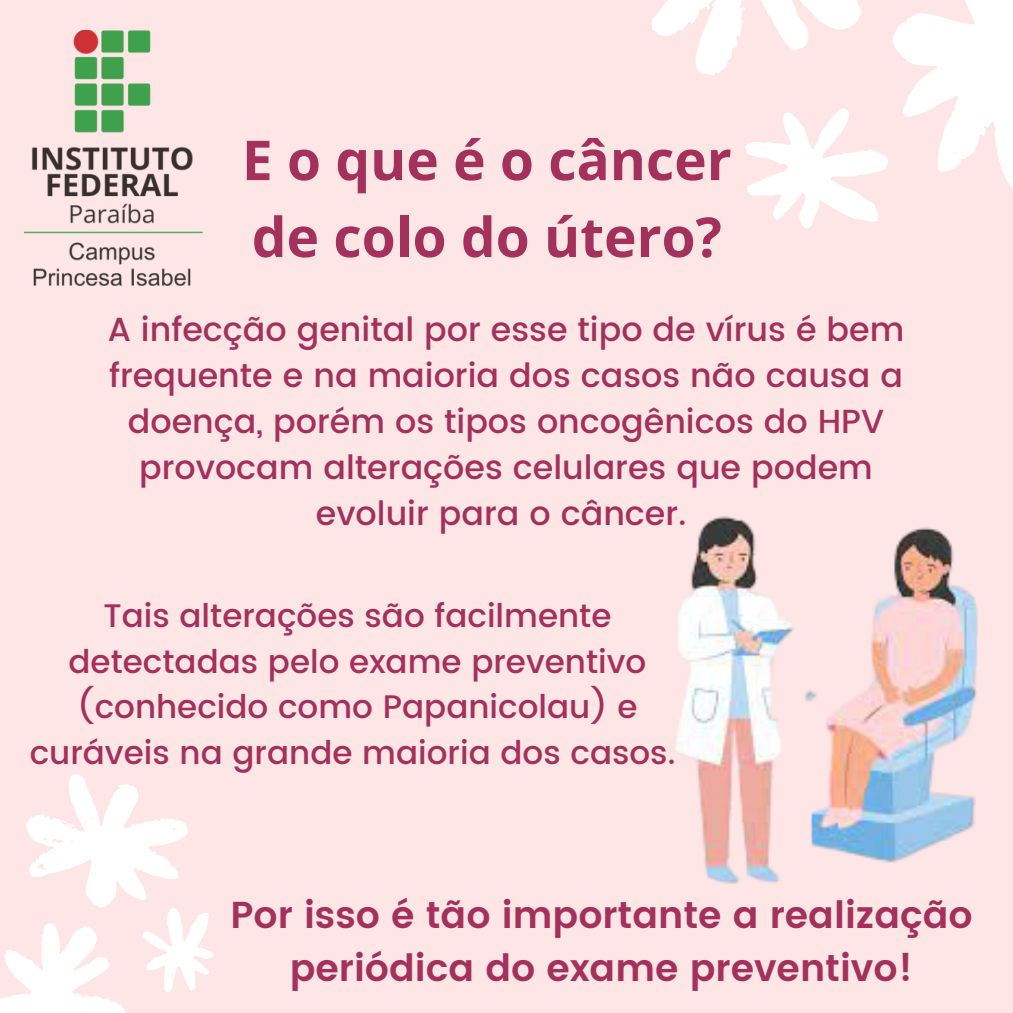
<style>
.page{position:relative;width:1013px;height:1013px;background:#fff}
.page>*{position:absolute;margin:0;border:0;box-sizing:border-box;transform-origin:0 0}
.t1{font:700 55px/76.9px "Open Sans";color:#a4305c}
.t2{font:600 37.5px/52.5px "Poppins";color:#a4305c;text-align:center}
.t3{font:500 33.38px/46px "Poppins";color:#a4305c;text-align:center}
.t4{font:500 32.5px/45.6px "Poppins";color:#a4305c;text-align:center}
</style>
<div class="page">
<div style="left:0;top:0;width:1012px;height:1012px;background:#ffe6e6"></div>
<svg style="left:0;top:774px;width:214px;height:238px"></svg>
<svg style="left:652px;top:0;width:360px;height:228px"></svg>
<img style="left:24px;top:30px;width:178px;height:255px">
<img style="left:675px;top:516px;width:303px;height:368px">
<p class="t1" style="left:242px;top:120px;width:491px">E o que é o câncer de colo do útero?</p>
<p class="t3" style="left:108px;top:306px;width:798px">A infecção genital por esse tipo de vírus é bem frequente e na maioria dos casos não causa a doença, porém os tipos oncogênicos do HPV provocam alterações celulares que podem evoluir para o câncer.</p>
<p class="t4" style="left:30px;top:593px;width:647px">Tais alterações são facilmente detectadas pelo exame preventivo (conhecido como Papanicolau) e curáveis na grande maioria dos casos.</p>
<p class="t2" style="left:230px;top:889px;width:743px">Por isso é tão importante a realização periódica do exame preventivo!</p>
</div>
